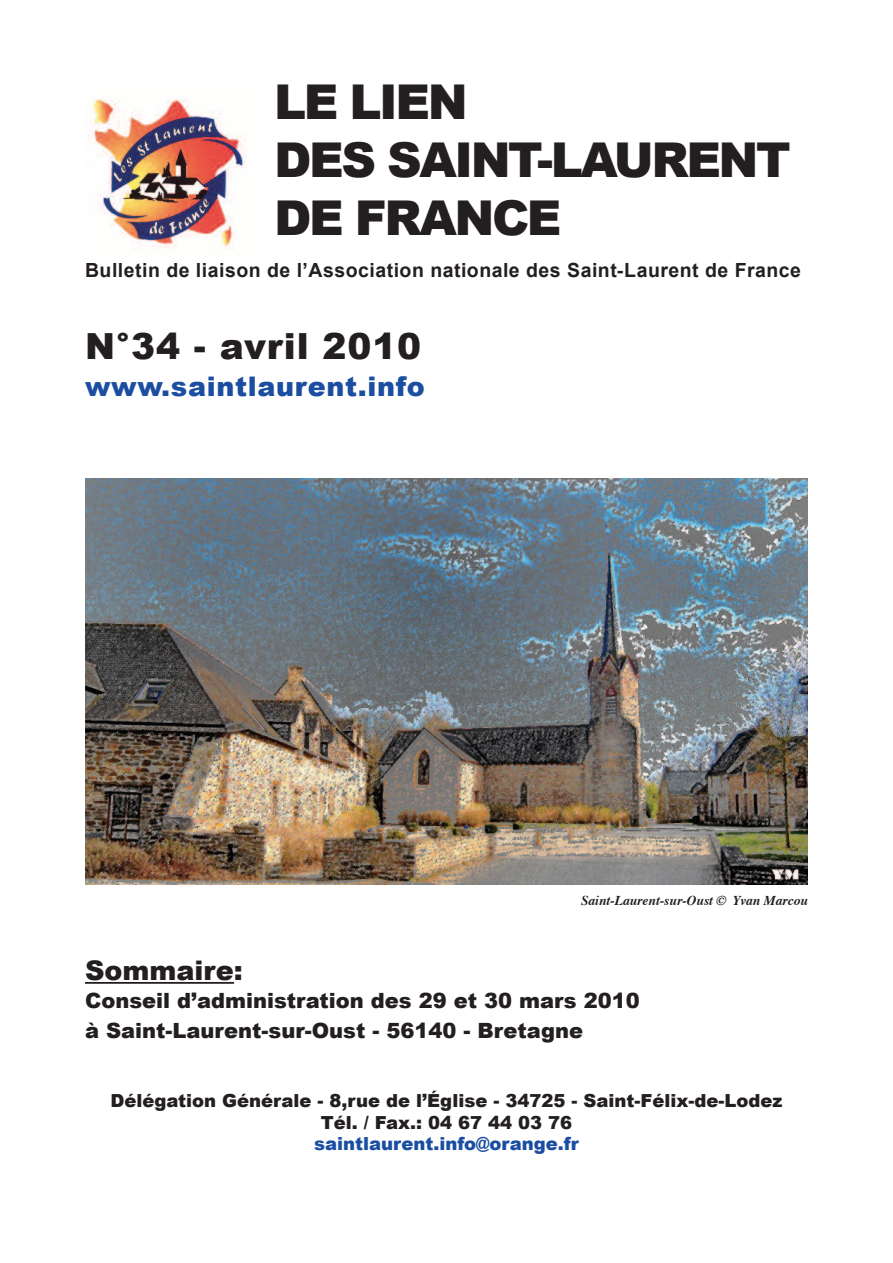
<style>
.page{position:relative;width:893px;height:1263px;background:#fff}
.page>*{position:absolute;margin:0;border:0;box-sizing:border-box;transform-origin:0 0}
.t1{font:900 48px/57.6px "Arial";letter-spacing:-.05em;color:#231f20}
.t2{font:900 36px "Arial";letter-spacing:.025em;color:#231f20}
.t3{font:900 27px "Arial";letter-spacing:.025em;color:#1b4ea1}
.t4{font:900 27px "Arial";color:#231f20}
.t5{font:900 21px/29.5px "Arial";color:#231f20}
.t6{font:700 19.5px "Arial";letter-spacing:.025em;color:#231f20}
.t7{font:900 18px/21.6px "Arial";color:#231f20;text-align:center}
.t8{font:900 18px "Arial";color:#1b4ea1}
.t9{font:italic 700 13.5px "Times";color:#231f20}
</style>
<div class="page">
<img style="left:87px;top:98px;width:160px;height:152px">
<hr style="left:85px;top:982px;width:149px;height:2px;background:#231f20">
<img style="left:85px;top:478px;width:723px;height:406px">
<h1 class="t1" style="left:274px;top:72px;width:518px">LE LIEN<br>DES SAINT-LAURENT<br>DE FRANCE</h1>
<p class="t6" style="left:85px;top:260px;width:718px">Bulletin de liaison de l’Association nationale des Saint-Laurent de France</p>
<h2 class="t2" style="left:85px;top:320px;width:338px">N°34 - avril 2010</h2>
<h3 class="t3" style="left:85px;top:366px;width:341px">www.saintlaurent.info</h3>
<p class="t9" style="left:581px;top:895px;width:228px">Saint-Laurent-sur-Oust © Yvan Marcou</p>
<h3 class="t4" style="left:85px;top:950px;width:159px">Sommaire:</h3>
<p class="t5" style="left:85px;top:985px;width:556px">Conseil d’administration des 29 et 30 mars 2010 à Saint-Laurent-sur-Oust - 56140 - Bretagne</p>
<p class="t7" style="left:111px;top:1089px;width:673px">Délégation Générale - 8,rue de l’Église - 34725 - Saint-Félix-de-Lodez<br>Tél. / Fax.: 04 67 44 03 76</p>
<p class="t8" style="left:314px;top:1130px;width:266px">saintlaurent.info@orange.fr</p>
</div>
